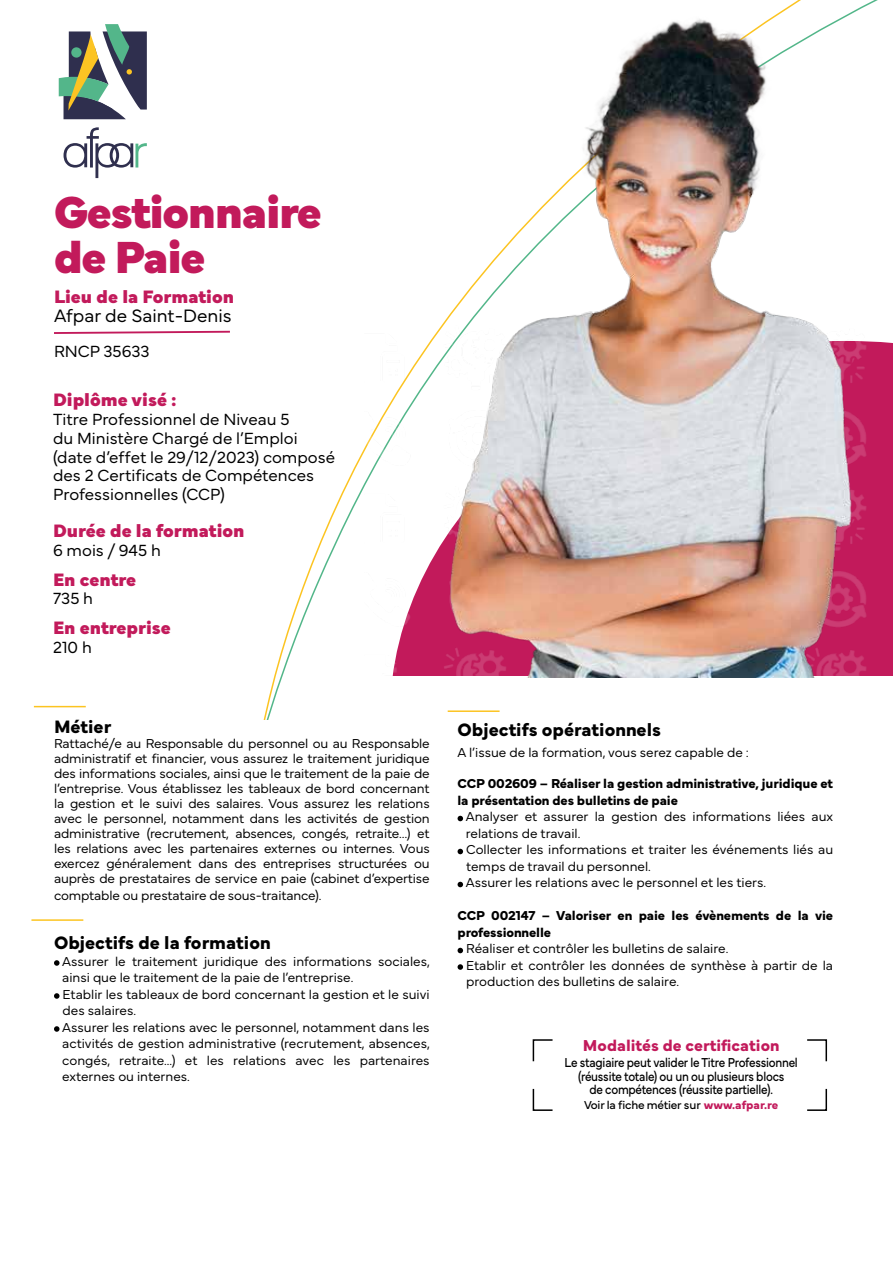
<style>
.page{position:relative;width:893px;height:1263px;background:#fff}
.page>*{position:absolute;margin:0;border:0;box-sizing:border-box;transform-origin:0 0}
.t1{font:900 46.8px/45px "Mundial";letter-spacing:-.03em;color:#c21a5b}
.t2{font:900 18.75px "Mundial";color:#c21a5b}
.t3{font:700 18.75px "Mundial";color:#000}
.t4{font:300 18.75px "Mundial";color:#000}
.t5{font:300 16.8px/18.8px "Mundial";color:#000}
.t6{font:700 16.5px "Mundial";color:#c21a5b}
.t7{font:300 13.5px/16.5px "Mundial";color:#000}
.t8{font:700 13.5px/16.5px "Mundial";letter-spacing:-.01em;color:#000}
.t9{font:13.5px/13.5px "Mundial";letter-spacing:-.02em;color:#000;text-align:center;scale:.88 1}
.t10{font:12px "Mundial";letter-spacing:-.02em;color:#000}
.s1{font-weight:700;color:#c21a5b}
</style>
<div class="page">
<svg style="left:54px;top:330px;width:176px;height:4px"></svg>
<svg style="left:54px;top:960px;width:6px;height:6px"></svg>
<svg style="left:54px;top:993px;width:6px;height:6px"></svg>
<svg style="left:54px;top:1026px;width:6px;height:6px"></svg>
<hr style="left:34px;top:706px;width:52px;height:1px;background:#fcc421">
<hr style="left:31px;top:919px;width:52px;height:2px;background:#fcc421">
<hr style="left:448px;top:710px;width:52px;height:2px;background:#fcc421">
<svg style="left:458px;top:816px;width:5px;height:5px"></svg>
<svg style="left:458px;top:849px;width:5px;height:5px"></svg>
<svg style="left:458px;top:882px;width:5px;height:5px"></svg>
<svg style="left:458px;top:948px;width:5px;height:5px"></svg>
<svg style="left:458px;top:964px;width:5px;height:6px"></svg>
<svg style="left:59px;top:24px;width:88px;height:95px"></svg>
<svg style="left:64px;top:127px;width:83px;height:51px"></svg>
<img style="left:365px;top:329px;width:74px;height:347px">
<svg style="left:532px;top:1039px;width:21px;height:23px"></svg>
<svg style="left:807px;top:1039px;width:21px;height:23px"></svg>
<svg style="left:532px;top:1088px;width:21px;height:23px"></svg>
<svg style="left:807px;top:1088px;width:21px;height:23px"></svg>
<img style="left:439px;top:8px;width:454px;height:669px">
<h1 class="t1" style="left:54px;top:186px;width:269px">Gestionnaire de Paie</h1>
<h2 class="t2" style="left:54px;top:282px;width:182px">Lieu de la Formation</h2>
<h2 class="t4" style="left:54px;top:301px;width:179px">Afpar de Saint-Denis</h2>
<p class="t5" style="left:54px;top:341px;width:97px">RNCP 35633</p>
<h2 class="t2" style="left:53px;top:385px;width:125px">Diplôme visé :</h2>
<p class="t5" style="left:53px;top:408px;width:283px">Titre Professionnel de Niveau 5<br>du Ministère Chargé de l’Emploi (date d’effet le 29/12/2023) composé des 2 Certificats de Compétences<br>Professionnelles (CCP)</p>
<h2 class="t2" style="left:53px;top:516px;width:193px">Durée de la formation</h2>
<p class="t5" style="left:53px;top:539px;width:109px">6 mois / 945 h</p>
<h2 class="t2" style="left:53px;top:564px;width:85px">En centre</h2>
<p class="t5" style="left:53px;top:588px;width:42px">735 h</p>
<h2 class="t2" style="left:53px;top:613px;width:119px">En entreprise</h2>
<p class="t5" style="left:53px;top:636px;width:40px">210 h</p>
<h2 class="t3" style="left:54px;top:712px;width:59px">Métier</h2>
<p class="t7" style="left:54px;top:735px;width:377px;line-height:15px;text-align:justify">Rattaché/e au Responsable du personnel ou au Responsable administratif et financier, vous assurez le traitement juridique des informations sociales, ainsi que le traitement de la paie de l’entreprise. Vous établissez les tableaux de bord concernant la gestion et le suivi des salaires. Vous assurez les relations avec le personnel, notamment dans les activités de gestion administrative (recrutement, absences, congés, retraite…) et les relations avec les partenaires externes ou internes. Vous exercez généralement dans des entreprises structurées ou auprès de prestataires de service en paie (cabinet d’expertise</p>
<p class="t7" style="left:54px;top:885px;width:269px">comptable ou prestataire de sous-traitance).</p>
<h2 class="t3" style="left:54px;top:928px;width:218px">Objectifs de la formation</h2>
<p class="t7" style="left:62px;top:951px;width:369px">Assurer le traitement juridique des informations sociales, ainsi que le traitement de la paie de l’entreprise.<br>Etablir les tableaux de bord concernant la gestion et le suivi des salaires.<br>Assurer les relations avec le personnel, notamment dans les activités de gestion administrative (recrutement, absences, congés, retraite...) et les relations avec les partenaires externes ou internes.</p>
<h2 class="t3" style="left:458px;top:715px;width:205px">Objectifs opérationnels</h2>
<p class="t7" style="left:458px;top:743px;width:293px">A l’issue de la formation, vous serez capable de :</p>
<p class="t8" style="left:458px;top:774px;width:377px">CCP 002609 – Réaliser la gestion administrative, juridique et la présentation des bulletins de paie</p>
<p class="t7" style="left:466px;top:807px;width:369px">Analyser et assurer la gestion des informations liées aux relations de travail.<br>Collecter les informations et traiter les événements liés au temps de travail du personnel.<br>Assurer les relations avec le personnel et les tiers.</p>
<p class="t8" style="left:458px;top:906px;width:377px">CCP 002147 – Valoriser en paie les évènements de la vie professionnelle</p>
<p class="t7" style="left:466px;top:939px;width:369px">Réaliser et contrôler les bulletins de salaire.<br>Etablir et contrôler les données de synthèse à partir de la production des bulletins de salaire.</p>
<p class="t6" style="left:583px;top:1032px;width:198px">Modalités de certification</p>
<p class="t9" style="left:565px;top:1054px;width:267px">Le stagiaire peut valider le Titre Professionnel (réussite totale) ou un ou plusieurs blocs<br>de compétences (réussite partielle).</p>
<p class="t10" style="left:584px;top:1095px;width:196px">Voir la fiche métier sur <span class="s1">www.afpar.re</span></p>
</div>
